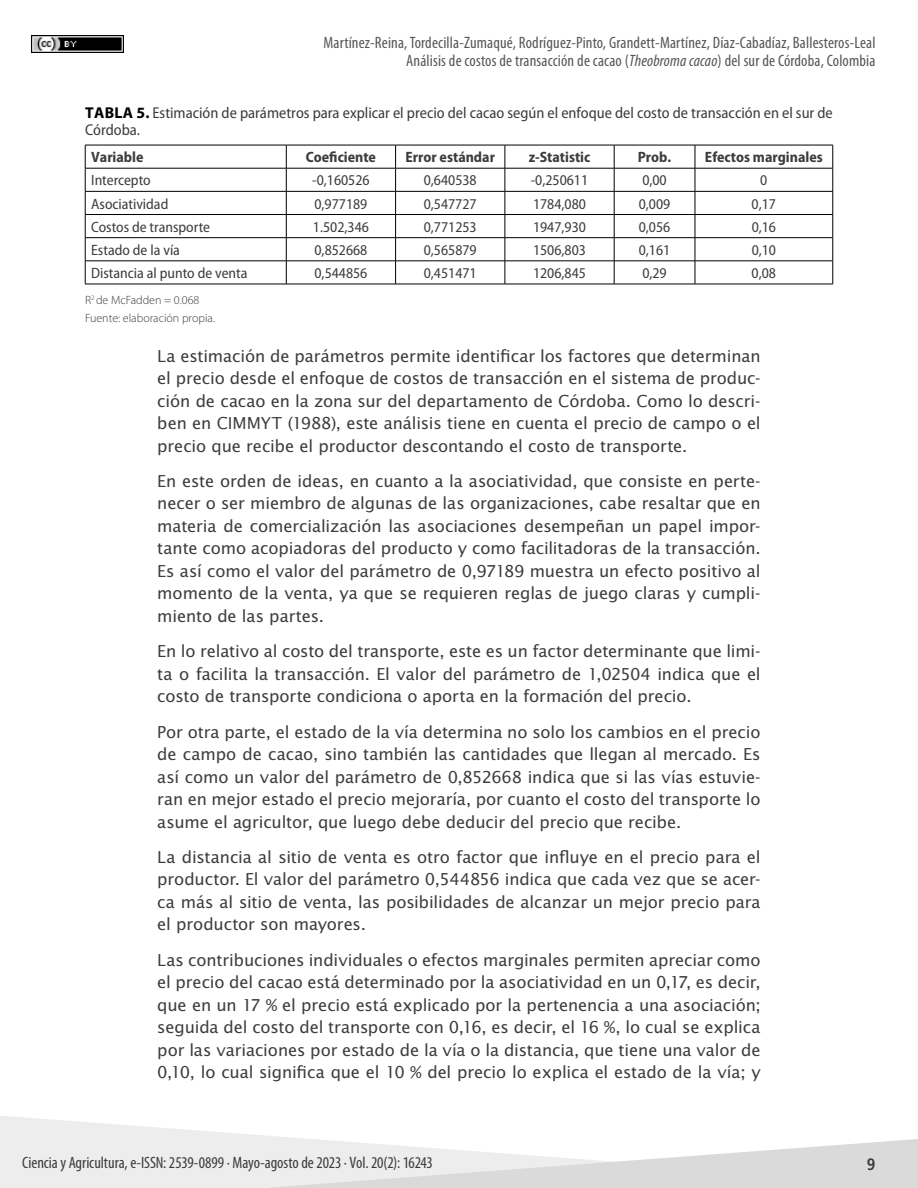
<style>
.page{position:relative;width:918px;height:1188px;background:#fff}
.page>*{position:absolute;margin:0;border:0;box-sizing:border-box;transform-origin:0 0}
.t1{font:16.5px/22.5px "Lucida Sans Std";letter-spacing:-.005em;color:#3c3c3b;text-align:justify}
.t2{font:condensed 16.5px/18px "Myriad Pro";letter-spacing:.01em;color:#575756;text-align:right}
.t3{font:condensed 16.5px "Myriad Pro";letter-spacing:-.005em;color:#3c3c3b}
.t4{font:700 condensed 16.5px "Frutiger LT Std";color:#3c3c3b}
.t5{font:semi-condensed 15.75px/16.5px "Myriad Pro";color:#3c3c3b}
.t6{font:semi-condensed 15px "Myriad Pro";color:#3c3c3b}
.t7{font:700 semi-condensed 15px "Myriad Pro";color:#3c3c3b}
.t8{font:300 12px/17.7px "Myriad Pro";color:#3c3c3b}
.s1{font-style:italic}
.s2{font-weight:700;font-stretch:normal;color:#000}
.s3{color:#3a3a3a}
</style>
<div class="page">
<img style="left:31px;top:36px;width:92px;height:17px">
<svg style="left:0;top:1116px;width:305px;height:72px;fill:#ededed"></svg>
<svg style="left:269px;top:1139px;width:649px;height:49px"></svg>
<hr style="left:85px;top:145px;width:201px;height:1px;background:#000">
<hr style="left:286px;top:145px;width:110px;height:1px;background:#000">
<hr style="left:396px;top:145px;width:109px;height:1px;background:#000">
<hr style="left:505px;top:145px;width:109px;height:1px;background:#000">
<hr style="left:614px;top:145px;width:81px;height:1px;background:#000">
<hr style="left:695px;top:145px;width:138px;height:1px;background:#000">
<hr style="left:85px;top:168px;width:201px;height:1px;background:#000">
<hr style="left:286px;top:168px;width:110px;height:1px;background:#000">
<hr style="left:396px;top:168px;width:109px;height:1px;background:#000">
<hr style="left:505px;top:168px;width:109px;height:1px;background:#000">
<hr style="left:614px;top:168px;width:81px;height:1px;background:#000">
<hr style="left:695px;top:168px;width:138px;height:1px;background:#000">
<hr style="left:85px;top:191px;width:201px;height:1px;background:#000">
<hr style="left:286px;top:191px;width:110px;height:1px;background:#000">
<hr style="left:396px;top:191px;width:109px;height:1px;background:#000">
<hr style="left:505px;top:191px;width:109px;height:1px;background:#000">
<hr style="left:614px;top:191px;width:81px;height:1px;background:#000">
<hr style="left:695px;top:191px;width:138px;height:1px;background:#000">
<hr style="left:85px;top:214px;width:201px;height:1px;background:#000">
<hr style="left:286px;top:214px;width:110px;height:1px;background:#000">
<hr style="left:396px;top:214px;width:109px;height:1px;background:#000">
<hr style="left:505px;top:214px;width:109px;height:1px;background:#000">
<hr style="left:614px;top:214px;width:81px;height:1px;background:#000">
<hr style="left:695px;top:214px;width:138px;height:1px;background:#000">
<hr style="left:85px;top:237px;width:201px;height:1px;background:#000">
<hr style="left:286px;top:237px;width:110px;height:1px;background:#000">
<hr style="left:396px;top:237px;width:109px;height:1px;background:#000">
<hr style="left:505px;top:237px;width:109px;height:1px;background:#000">
<hr style="left:614px;top:237px;width:81px;height:1px;background:#000">
<hr style="left:695px;top:237px;width:138px;height:1px;background:#000">
<hr style="left:85px;top:261px;width:201px;height:1px;background:#000">
<svg style="left:85px;top:145px;width:1px;height:139px"></svg>
<hr style="left:286px;top:261px;width:110px;height:1px;background:#000">
<svg style="left:286px;top:145px;width:1px;height:139px"></svg>
<hr style="left:396px;top:261px;width:109px;height:1px;background:#000">
<svg style="left:395px;top:145px;width:1px;height:139px"></svg>
<hr style="left:505px;top:261px;width:109px;height:1px;background:#000">
<svg style="left:505px;top:145px;width:1px;height:139px"></svg>
<hr style="left:614px;top:261px;width:81px;height:1px;background:#000">
<svg style="left:614px;top:145px;width:1px;height:139px"></svg>
<hr style="left:695px;top:261px;width:138px;height:1px;background:#000">
<svg style="left:695px;top:145px;width:1px;height:139px"></svg>
<svg style="left:833px;top:145px;width:1px;height:139px"></svg>
<hr style="left:85px;top:284px;width:201px;height:1px;background:#000">
<hr style="left:286px;top:284px;width:110px;height:1px;background:#000">
<hr style="left:396px;top:284px;width:109px;height:1px;background:#000">
<hr style="left:505px;top:284px;width:109px;height:1px;background:#000">
<hr style="left:614px;top:284px;width:81px;height:1px;background:#000">
<hr style="left:695px;top:284px;width:138px;height:1px;background:#000">
<p class="t2" style="left:324px;top:33px;width:553px">Martínez-Reina, Tordecilla-Zumaqué, Rodríguez-Pinto, Grandett-Martínez, Díaz-Cabadíaz, Ballesteros-Leal<br>Análisis de costos de transacción de cacao (<span class="s1">Theobroma cacao</span>) del sur de Córdoba, Colombia</p>
<p class="t5" style="left:85px;top:105px;width:749px"><span class="s2">TABLA 5.</span> Estimación de parámetros para explicar el precio del cacao según el enfoque del costo de transacción en el sur de<br>Córdoba.</p>
<p class="t7" style="left:91px;top:149px;width:54px">Variable</p>
<p class="t7" style="left:306px;top:149px;width:72px">Coeficiente</p>
<p class="t7" style="left:406px;top:149px;width:91px">Error estándar</p>
<p class="t7" style="left:529px;top:149px;width:63px">z-Statistic</p>
<p class="t7" style="left:638px;top:149px;width:35px">Prob.</p>
<p class="t7" style="left:705px;top:149px;width:119px">Efectos marginales</p>
<p class="t6" style="left:91px;top:172px;width:61px">Intercepto</p>
<p class="t6" style="left:312px;top:172px;width:59px">-0,160526</p>
<p class="t6" style="left:424px;top:172px;width:54px">0,640538</p>
<p class="t6" style="left:531px;top:172px;width:59px">-0,250611</p>
<p class="t6" style="left:642px;top:172px;width:26px">0,00</p>
<p class="t6" style="left:760px;top:172px;width:9px">0</p>
<p class="t6" style="left:91px;top:195px;width:79px">Asociatividad</p>
<p class="t6" style="left:314px;top:195px;width:54px">0,977189</p>
<p class="t6" style="left:424px;top:195px;width:54px">0,547727</p>
<p class="t6" style="left:533px;top:195px;width:54px">1784,080</p>
<p class="t6" style="left:639px;top:195px;width:33px">0,009</p>
<p class="t6" style="left:752px;top:195px;width:26px">0,17</p>
<p class="t6" style="left:91px;top:219px;width:120px">Costos de transporte</p>
<p class="t6" style="left:313px;top:219px;width:57px">1.502,346</p>
<p class="t6" style="left:424px;top:219px;width:54px">0,771253</p>
<p class="t6" style="left:533px;top:219px;width:54px">1947,930</p>
<p class="t6" style="left:639px;top:219px;width:33px">0,056</p>
<p class="t6" style="left:752px;top:219px;width:26px">0,16</p>
<p class="t6" style="left:91px;top:242px;width:90px">Estado de la vía</p>
<p class="t6" style="left:314px;top:242px;width:54px">0,852668</p>
<p class="t6" style="left:424px;top:242px;width:54px">0,565879</p>
<p class="t6" style="left:533px;top:242px;width:54px">1506,803</p>
<p class="t6" style="left:639px;top:242px;width:33px">0,161</p>
<p class="t6" style="left:752px;top:242px;width:26px">0,10</p>
<p class="t6" style="left:91px;top:265px;width:158px">Distancia al punto de venta</p>
<p class="t6" style="left:314px;top:265px;width:54px">0,544856</p>
<p class="t6" style="left:424px;top:265px;width:54px">0,451471</p>
<p class="t6" style="left:533px;top:265px;width:54px">1206,845</p>
<p class="t6" style="left:642px;top:265px;width:26px">0,29</p>
<p class="t6" style="left:752px;top:265px;width:26px">0,08</p>
<p class="t8" style="left:85px;top:292px;width:132px">R<sup>2</sup> de <span class="s3">McFadden =</span> 0.068<br>Fuente: elaboración propia.</p>
<p class="t1" style="left:157px;top:345px;width:605px">La estimación de parámetros permite identificar los factores que determinan el precio desde el enfoque de costos de transacción en el sistema de produc&shy;ción de cacao en la zona sur del departamento de Córdoba. Como lo descri&shy;ben en CIMMYT (1988), este análisis tiene en cuenta el precio de campo o el precio que recibe el productor descontando el costo de transporte.</p>
<p class="t1" style="left:157px;top:470px;width:605px">En este orden de ideas, en cuanto a la asociatividad, que consiste en perte&shy;necer o ser miembro de algunas de las organizaciones, cabe resaltar que en materia de comercialización las asociaciones desempeñan un papel impor&shy;tante como acopiadoras del producto y como facilitadoras de la transacción.<br>Es así como el valor del parámetro de 0,97189 muestra un efecto positivo al momento de la venta, ya que se requieren reglas de juego claras y cumpli&shy;miento de las partes.</p>
<p class="t1" style="left:157px;top:640px;width:605px">En lo relativo al costo del transporte, este es un factor determinante que limi&shy;ta o facilita la transacción. El valor del parámetro de 1,02504 indica que el costo de transporte condiciona o aporta en la formación del precio.</p>
<p class="t1" style="left:157px;top:721px;width:605px">Por otra parte, el estado de la vía determina no solo los cambios en el precio de campo de cacao, sino también las cantidades que llegan al mercado. Es así como un valor del parámetro de 0,852668 indica que si las vías estuvie&shy;ran en mejor estado el precio mejoraría, por cuanto el costo del transporte lo asume el agricultor, que luego debe deducir del precio que recibe.</p>
<p class="t1" style="left:157px;top:846px;width:605px">La distancia al sitio de venta es otro factor que influye en el precio para el productor. El valor del parámetro 0,544856 indica que cada vez que se acer&shy;ca más al sitio de venta, las posibilidades de alcanzar un mejor precio para el productor son mayores.</p>
<p class="t1" style="left:157px;top:949px;width:605px">Las contribuciones individuales o efectos marginales permiten apreciar como el precio del cacao está determinado por la asociatividad en un 0,17, es decir, que en un 17 % el precio está explicado por la pertenencia a una asociación; seguida del costo del transporte con 0,16, es decir, el 16 %, lo cual se explica por las variaciones por estado de la vía o la distancia, que tiene una valor de 0,10, lo cual significa que el 10 % del precio lo explica el estado de la vía; y</p>
<p class="t3" style="left:22px;top:1153px;width:412px">Ciencia y Agricultura, e-ISSN: 2539-0899 ∙ Mayo-agosto de 2023 ∙ Vol. 20(2): 16243</p>
<p class="t4" style="left:867px;top:1154px;width:10px">9</p>
</div>
